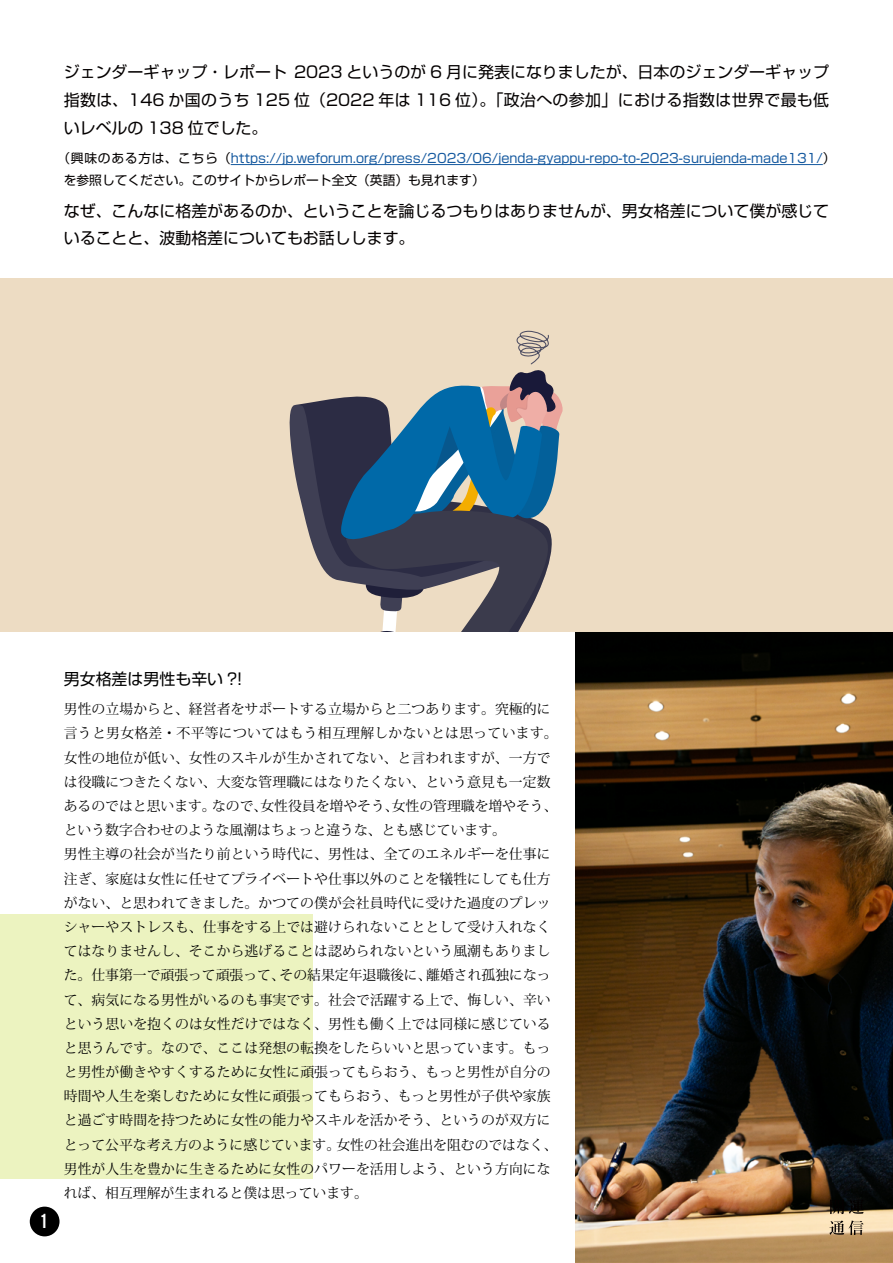
<style>
.page{position:relative;width:893px;height:1263px;background:#fff}
.page>*{position:absolute;margin:0;border:0;box-sizing:border-box;transform-origin:0 0}
.t1{font:15.9px/27.9px "Shin Go Pro";color:#040000;text-align:justify}
.t2{font:15.9px "Shin Go Pro";color:#000}
.t3{font:15.9px "Bebas";color:#fff}
.t4{font:13.8px/24.2px "Koz Min Pr 6 N";letter-spacing:.005em;color:#000}
.t5{font:13.8px "Koz Min Pr 6 N";letter-spacing:.025em;color:#000}
.t6{font:12.75px/22.4px "Shin Go Pro";color:#15599f}
.s1{color:#040000}
</style>
<div class="page">
<div style="left:0;top:914px;width:313px;height:265px;background:#ecf3c0"></div>
<img style="left:575px;top:631px;width:318px;height:632px">
<svg style="left:830px;top:1199px;width:34px;height:15px"></svg>
<svg style="left:829px;top:1220px;width:34px;height:15px"></svg>
<div style="left:30px;top:1206px;width:30px;height:30px;background:#000;border-radius:50%"></div>
<hr style="left:231px;top:164px;width:592px;height:1px;background:#15599f">
<div style="left:0;top:278px;width:893px;height:353px;background:#eddcc3"></div>
<svg style="left:289px;top:330px;width:274px;height:301px"></svg>
<p class="t1" style="left:64px;top:56px;width:767px">ジェンダーギャップ・レポート 2023 というのが 6 月に発表になりましたが、日本のジェンダーギャップ指数は、146 か国のうち 125 位（2022 年は 116 位）。「政治への参加」における指数は世界で最も低いレベルの 138 位でした。</p>
<p class="t6" style="left:64px;top:145px;width:773px;text-indent:-6px"><span class="s1">（興味のある方は、こちら（</span>https://jp.weforum.org/press/2023/06/jenda-gyappu-repo-to-2023-surujenda-made131/<span class="s1">(を参照してください。このサイトからレポート全文（英語）も見れます(</span></p>
<p class="t1" style="left:64px;top:195px;width:767px">なぜ、こんなに格差があるのか、ということを論じるつもりはありませんが、男女格差について僕が感じていることと、波動格差についてもお話しします。</p>
<p class="t3" style="left:41px;top:1209px;width:7px">1</p>
<p class="t2" style="left:64px;top:666px;width:180px">男女格差は男性も辛い ?!</p>
<p class="t4" style="left:64px;top:697px;width:488px">男性の立場からと、経営者をサポートする立場からと二つあります。究極的に</p>
<p class="t5" style="left:64px;top:726px;width:495px">言うと男女格差・不平等についてはもう相互理解しかないとは思っています。</p>
<p class="t4" style="left:64px;top:746px;width:488px">女性の地位が低い、女性のスキルが生かされてない、と言われますが、一方で</p>
<p class="t4" style="left:64px;top:770px;width:488px">は役職につきたくない、大変な管理職にはなりたくない、という意見も一定数</p>
<p class="t4" style="left:392px;top:794px;width:167px">女性の管理職を増やそう、</p>
<p class="t4" style="left:260px;top:794px;width:140px">女性役員を増やそう、</p>
<p class="t4" style="left:64px;top:794px;width:154px">あるのではと思います。</p>
<p class="t4" style="left:64px;top:818px;width:444px">という数字合わせのような風潮はちょっと違うな、とも感じています。</p>
<p class="t4" style="left:64px;top:842px;width:488px">男性主導の社会が当たり前という時代に、男性は、全てのエネルギーを仕事に</p>
<p class="t4" style="left:64px;top:867px;width:488px">注ぎ、家庭は女性に任せてプライベートや仕事以外のことを犠牲にしても仕方</p>
<p class="t4" style="left:64px;top:891px;width:488px">がない、と思われてきました。かつての僕が会社員時代に受けた過度のプレッ</p>
<p class="t4" style="left:64px;top:915px;width:488px">シャーやストレスも、仕事をする上では避けられないこととして受け入れなく</p>
<p class="t4" style="left:64px;top:939px;width:488px">てはなりませんし、そこから逃げることは認められないという風潮もありまし</p>
<p class="t4" style="left:426px;top:963px;width:126px">離婚され孤独になっ</p>
<p class="t4" style="left:212px;top:794px;width:57px">なので、</p>
<p class="t4" style="left:280px;top:963px;width:154px">その結果定年退職後に、</p>
<p class="t4" style="left:64px;top:963px;width:223px">た。仕事第一で頑張って頑張って、</p>
<p class="t4" style="left:64px;top:988px;width:488px">て、病気になる男性がいるのも事実です。社会で活躍する上で、悔しい、辛い</p>
<p class="t4" style="left:64px;top:1012px;width:488px">という思いを抱くのは女性だけではなく、男性も働く上では同様に感じている</p>
<p class="t4" style="left:64px;top:1036px;width:488px">と思うんです。なので、ここは発想の転換をしたらいいと思っています。もっ</p>
<p class="t4" style="left:64px;top:1060px;width:488px">と男性が働きやすくするために女性に頑張ってもらおう、もっと男性が自分の</p>
<p class="t4" style="left:64px;top:1084px;width:488px">時間や人生を楽しむために女性に頑張ってもらおう、もっと男性が子供や家族</p>
<p class="t4" style="left:64px;top:1108px;width:488px">と過ごす時間を持つために女性の能力やスキルを活かそう、というのが双方に</p>
<p class="t4" style="left:336px;top:1133px;width:223px">女性の社会進出を阻むのではなく、</p>
<p class="t4" style="left:64px;top:1133px;width:488px">とって公平な考え方のように感じています。<br>男性が人生を豊かに生きるために女性のパワーを活用しよう、という方向になれば、相互理解が生まれると僕は思っています。</p>
</div>
